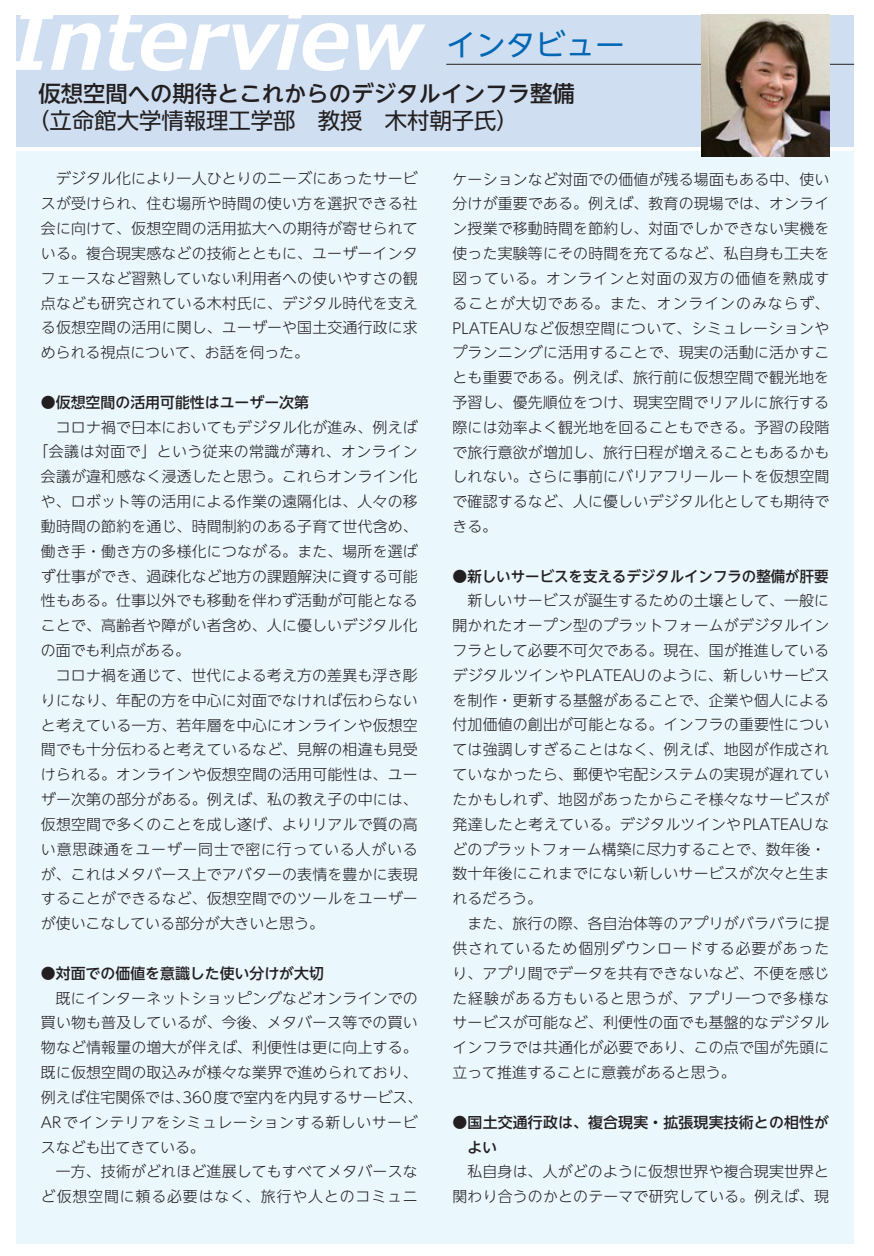
<style>
.page{position:relative;width:874px;height:1256px;background:#fff}
.page>*{position:absolute;margin:0;border:0;box-sizing:border-box;transform-origin:0 0}
.t1{font:italic 700 80.67px "Meiryo UI";color:#fff}
.t2{font:29.75px "UD Shin Go NT Pr 6 N";color:#0166b3}
.t3{font:500 22.4px "UD Shin Go NT Pr 6 N";color:#231f20}
.t4{font:22.4px "UD Shin Go NT Pr 6 N";color:#231f20}
.t5{font:300 14.88px/24.8px "UD Shin Go NT Pr 6 N";letter-spacing:.015em;color:#231f20;text-align:justify}
.t6{font:500 14.88px/24.8px "UD Shin Go NT Pr 6 N";color:#231f20}
.t7{font:300 14.88px/24.8px "UD Shin Go NT Pr 6 N";letter-spacing:.035em;color:#231f20;text-align:right}
.t8{font:300 14.88px "UD Shin Go NT Pr 6 N";letter-spacing:.055em;color:#231f20}
</style>
<div class="page">
<div style="left:16px;top:15px;width:837px;height:131px;background:#cfdff1"></div>
<hr style="left:446px;top:64px;width:407px;height:1px;background:#231f20">
<div style="left:16px;top:151px;width:837px;height:1092px;background:#eaf7fd"></div>
<img style="left:701px;top:15px;width:127px;height:142px">
<h1 class="t1" style="left:10px;top:-16px;width:413px">Interview</h1>
<h2 class="t2" style="left:446px;top:21px;width:180px">インタビュー</h2>
<h3 class="t3" style="left:38px;top:75px;width:537px">仮想空間への期待とこれからのデジタルインフラ整備</h3>
<h3 class="t4" style="left:27px;top:102px;width:493px">（立命館大学情報理工学部　教授　木村朝子氏）</h3>
<p class="t5" style="left:41px;top:166px;width:378px;text-indent:15px">デジタル化により一人ひとりのニーズにあったサービスが受けられ、住む場所や時間の使い方を選択できる社会に向けて、仮想空間の活用拡大への期待が寄せられている。複合現実感などの技術とともに、ユーザーインタフェースなど習熟していない利用者への使いやすさの観点なども研究されている木村氏に、デジタル時代を支える仮想空間の活用に関し、ユーザーや国土交通行政に求められる視点について、お話を伺った。</p>
<p class="t6" style="left:41px;top:389px;width:269px">●仮想空間の活用可能性はユーザー次第</p>
<p class="t5" style="left:56px;top:414px;width:363px">コロナ禍で日本においてもデジタル化が進み、例えば</p>
<p class="t7" style="left:33px;top:439px;width:385px">「会議は対面で」という従来の常識が薄れ、オンライン</p>
<p class="t5" style="left:41px;top:463px;width:378px">会議が違和感なく浸透したと思う。これらオンライン化</p>
<p class="t5" style="left:41px;top:488px;width:378px">や、ロボット等の活用による作業の遠隔化は、人々の移</p>
<p class="t5" style="left:41px;top:513px;width:378px">動時間の節約を通じ、時間制約のある子育て世代含め、</p>
<p class="t5" style="left:41px;top:538px;width:378px">働き手・働き方の多様化につながる。また、場所を選ば</p>
<p class="t5" style="left:41px;top:563px;width:378px">ず仕事ができ、過疎化など地方の課題解決に資する可能</p>
<p class="t5" style="left:41px;top:587px;width:378px">性もある。仕事以外でも移動を伴わず活動が可能となる</p>
<p class="t5" style="left:41px;top:612px;width:378px">ことで、高齢者や障がい者含め、人に優しいデジタル化</p>
<p class="t5" style="left:41px;top:637px;width:150px">の面でも利点がある。</p>
<p class="t5" style="left:56px;top:662px;width:363px">コロナ禍を通じて、世代による考え方の差異も浮き彫</p>
<p class="t5" style="left:41px;top:687px;width:378px">りになり、年配の方を中心に対面でなければ伝わらない</p>
<p class="t5" style="left:41px;top:711px;width:378px">と考えている一方、若年層を中心にオンラインや仮想空</p>
<p class="t5" style="left:41px;top:736px;width:378px">間でも十分伝わると考えているなど、見解の相違も見受</p>
<p class="t5" style="left:41px;top:761px;width:378px">けられる。オンラインや仮想空間の活用可能性は、ユー</p>
<p class="t5" style="left:41px;top:786px;width:378px">ザー次第の部分がある。例えば、私の教え子の中には、</p>
<p class="t5" style="left:41px;top:811px;width:378px">仮想空間で多くのことを成し遂げ、よりリアルで質の高</p>
<p class="t8" style="left:41px;top:836px;width:378px">い意思疎通をユーザー同士で密に行っている人がいる</p>
<p class="t5" style="left:41px;top:860px;width:378px">が、これはメタバース上でアバターの表情を豊かに表現</p>
<p class="t5" style="left:41px;top:885px;width:378px">することができるなど、仮想空間でのツールをユーザー</p>
<p class="t5" style="left:41px;top:910px;width:284px">が使いこなしている部分が大きいと思う。</p>
<p class="t6" style="left:41px;top:960px;width:284px">●対面での価値を意識した使い分けが大切</p>
<p class="t5" style="left:41px;top:984px;width:383px;text-align:left;text-indent:15px">既にインターネットショッピングなどオンラインでの買い物も普及しているが、今後、メタバース等での買い物など情報量の増大が伴えば、利便性は更に向上する。既に仮想空間の取込みが様々な業界で進められており、例えば住宅関係では、360度で室内を内見するサービス、<br>ARでインテリアをシミュレーションする新しいサービスなども出てきている。</p>
<p class="t7" style="left:41px;top:1158px;width:378px">一方、技術がどれほど進展してもすべてメタバースなど仮想空間に頼る必要はなく、旅行や人とのコミュニ</p>
<p class="t5" style="left:452px;top:166px;width:378px">ケーションなど対面での価値が残る場面もある中、使い分けが重要である。例えば、教育の現場では、オンライン授業で移動時間を節約し、対面でしかできない実機を使った実験等にその時間を充てるなど、私自身も工夫を図っている。オンラインと対面の双方の価値を熟成することが大切である。また、オンラインのみならず、PLATEAUなど仮想空間について、シミュレーションやプランニングに活用することで、現実の活動に活かすことも重要である。例えば、旅行前に仮想空間で観光地を予習し、優先順位をつけ、現実空間でリアルに旅行する際には効率よく観光地を回ることもできる。予習の段階で旅行意欲が増加し、旅行日程が増えることもあるかもしれない。さらに事前にバリアフリールートを仮想空間で確認するなど、人に優しいデジタル化としても期待できる。</p>
<p class="t6" style="left:452px;top:563px;width:377px">●新しいサービスを支えるデジタルインフラの整備が肝要</p>
<p class="t5" style="left:452px;top:587px;width:378px;text-align:left;text-indent:15px">新しいサービスが誕生するための土壌として、一般に開かれたオープン型のプラットフォームがデジタルインフラとして必要不可欠である。現在、国が推進しているデジタルツインやPLATEAUのように、新しいサービスを制作・更新する基盤があることで、企業や個人による付加価値の創出が可能となる。インフラの重要性については強調しすぎることはなく、例えば、地図が作成されていなかったら、郵便や宅配システムの実現が遅れていたかもしれず、地図があったからこそ様々なサービスが発達したと考えている。デジタルツインやPLATEAUなどのプラットフォーム構築に尽力することで、数年後・数十年後にこれまでにない新しいサービスが次々と生まれるだろう。</p>
<p class="t5" style="left:452px;top:910px;width:378px;text-indent:15px">また、旅行の際、各自治体等のアプリがバラバラに提供されているため個別ダウンロードする必要があったり、アプリ間でデータを共有できないなど、不便を感じた経験がある方もいると思うが、アプリ一つで多様なサービスが可能など、利便性の面でも基盤的なデジタルインフラでは共通化が必要であり、この点で国が先頭に立って推進することに意義があると思う。</p>
<p class="t6" style="left:467px;top:1108px;width:363px;text-indent:-15px">●国土交通行政は、複合現実・拡張現実技術との相性がよい</p>
<p class="t5" style="left:452px;top:1158px;width:378px;text-align:right">私自身は、人がどのように仮想世界や複合現実世界と関わり合うのかとのテーマで研究している。例えば、現</p>
</div>
